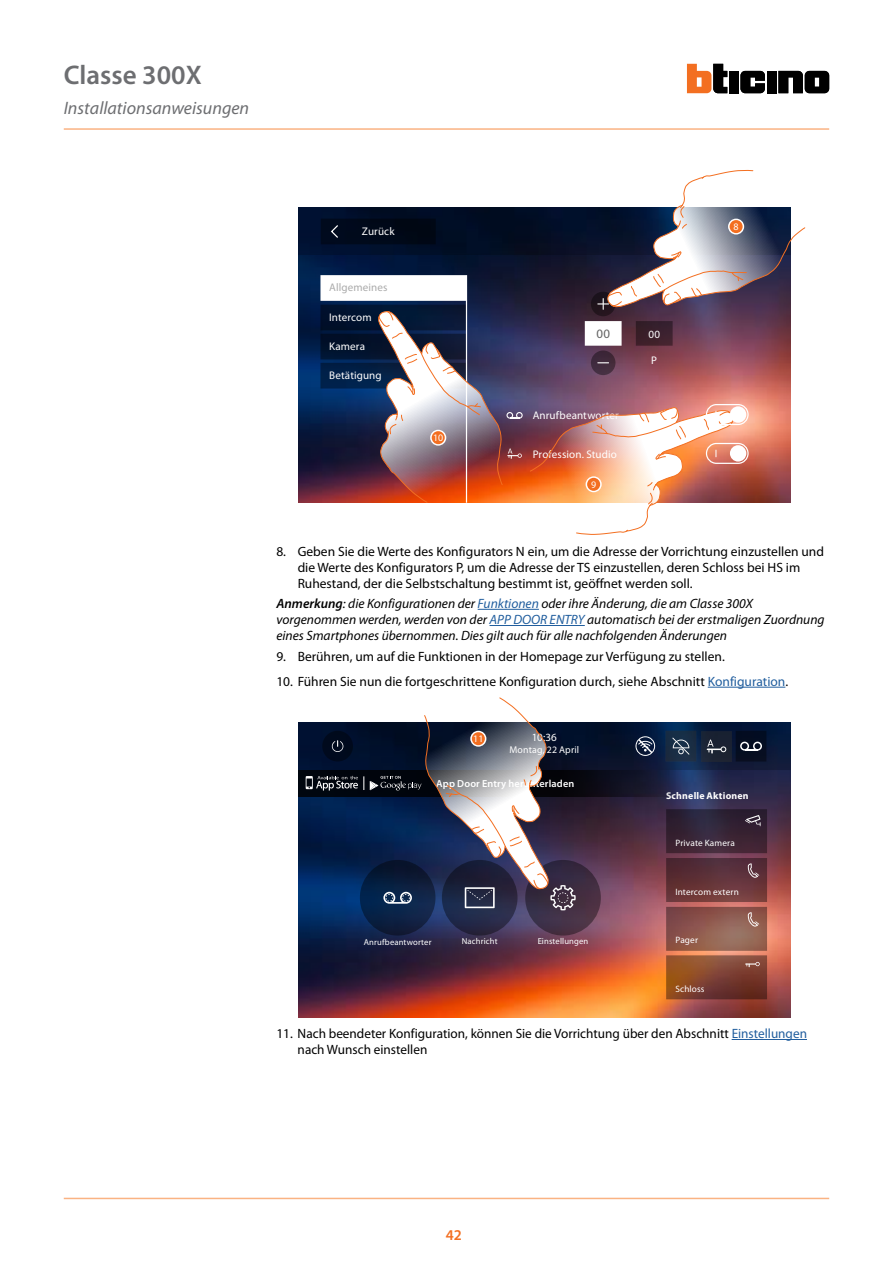
<style>
.page{position:relative;width:893px;height:1263px;background:#fff}
.page>*{position:absolute;margin:0;border:0;box-sizing:border-box;transform-origin:0 0}
.t1{font:600 27px "Myriad Pro";color:#6d6e71}
.t2{font:italic 18px "Myriad Pro";color:#6d6e71}
.t3{font:600 15px "Myriad Pro";color:#f36f21}
.t4{font:13.5px/16.2px "Myriad Pro";color:#000}
.t5{font:italic 13.5px/16.2px "Myriad Pro";color:#000}
.t6{font:12.9px "Myriad Pro";color:#646464}
.t7{font:11.1px "Myriad Pro";letter-spacing:.01em;color:#fff}
.t8{font:11.1px "Myriad Pro";letter-spacing:.015em;color:#aaa}
.t9{font:600 10.2px "Myriad Pro";letter-spacing:.015em;color:#fff}
.t10{font:10.05px "Myriad Pro";color:#fff}
.t11{font:700 9.9px "Myriad Pro";letter-spacing:.02em;color:#fff}
.t12{font:9.9px "Myriad Pro";letter-spacing:.015em;color:#fff}
.t13{font:9.3px "Myriad Pro";letter-spacing:.02em;color:#fff}
.t14{font:8.55px "Myriad Pro";letter-spacing:.015em;color:#fff}
.s1{font-weight:600}
.s2{color:#215e9e}
</style>
<div class="page">
<svg style="left:740px;top:71px;width:25px;height:22px"></svg>
<div style="left:767px;top:71px;width:10px;height:22px;background:#000"></div>
<div style="left:729px;top:71px;width:10px;height:22px;background:#000"></div>
<svg style="left:687px;top:64px;width:40px;height:29px"></svg>
<svg style="left:778px;top:71px;width:51px;height:22px"></svg>
<hr style="left:64px;top:128px;width:765px;height:2px;background:#fab383">
<hr style="left:64px;top:1198px;width:765px;height:1px;background:#fab383">
<hr style="left:708px;top:687px;width:77px;height:1px;background:#215e9e">
<hr style="left:732px;top:1039px;width:75px;height:1px;background:#215e9e">
<img style="left:298px;top:255px;width:492px;height:248px">
<div style="left:298px;top:207px;width:492px;height:48px;background:#000e26"></div>
<div style="left:331px;top:219px;width:105px;height:25px;background:#000919"></div>
<svg style="left:636px;top:321px;width:37px;height:25px"></svg>
<svg style="left:585px;top:321px;width:37px;height:25px"></svg>
<div style="left:706px;top:404px;width:43px;height:21px;border:1px solid #fff;border-radius:10px"></div>
<div style="left:730px;top:406px;width:16px;height:17px;background:#fff;border-radius:50%"></div>
<div style="left:706px;top:443px;width:43px;height:21px;border:1px solid #fff;border-radius:10px"></div>
<div style="left:730px;top:445px;width:16px;height:17px;background:#fff;border-radius:50%"></div>
<img style="left:529px;top:407px;width:205px;height:128px">
<img style="left:320px;top:275px;width:203px;height:228px">
<div style="left:591px;top:292px;width:24px;height:24px;background:#22151c;border-radius:50%"></div>
<div style="left:591px;top:350px;width:24px;height:25px;background:#412b3d;border-radius:50%"></div>
<svg style="left:597px;top:362px;width:12px;height:1px"></svg>
<svg style="left:597px;top:170px;width:209px;height:140px"></svg>
<svg style="left:728px;top:219px;width:16px;height:16px"></svg>
<div style="left:730px;top:220px;width:13px;height:13px;background:#f36f21;border-radius:50%"></div>
<hr style="left:478px;top:609px;width:61px;height:1px;background:#215e9e">
<hr style="left:489px;top:625px;width:96px;height:1px;background:#215e9e">
<img style="left:298px;top:796px;width:492px;height:221px">
<svg style="left:298px;top:722px;width:492px;height:48px;background:#051534"></svg>
<div style="left:322px;top:731px;width:31px;height:30px;background:#000a1d;border-radius:50%"></div>
<svg style="left:298px;top:770px;width:492px;height:26px;background:#181d38"></svg>
<svg style="left:525px;top:860px;width:76px;height:75px;background:#443044"></svg>
<svg style="left:360px;top:860px;width:75px;height:75px;background:#0a2043"></svg>
<svg style="left:442px;top:860px;width:75px;height:75px"></svg>
<svg style="left:332px;top:740px;width:11px;height:12px"></svg>
<svg style="left:306px;top:776px;width:58px;height:14px"></svg>
<svg style="left:666px;top:809px;width:101px;height:190px;background:#71423f"></svg>
<svg style="left:370px;top:697px;width:206px;height:213px"></svg>
<svg style="left:470px;top:731px;width:16px;height:16px"></svg>
<div style="left:472px;top:732px;width:13px;height:13px;background:#f36f21;border-radius:50%"></div>
<svg style="left:665px;top:731px;width:101px;height:31px;background:#222e42"></svg>
<svg style="left:635px;top:736px;width:20px;height:20px"></svg>
<h1 class="t1" style="left:64px;top:58px;width:139px">Classe 300X</h1>
<h2 class="t2" style="left:64px;top:97px;width:187px">Installationsanweisungen</h2>
<p class="t7" style="left:362px;top:224px;width:34px">Zurück</p>
<p class="t8" style="left:329px;top:281px;width:60px">Allgemeines</p>
<p class="t7" style="left:329px;top:310px;width:44px">Intercom</p>
<p class="t7" style="left:329px;top:340px;width:37px">Kamera</p>
<p class="t7" style="left:329px;top:369px;width:54px">Betätigung</p>
<p class="t10" style="left:433px;top:432px;width:12px">10</p>
<p class="t6" style="left:596px;top:326px;width:15px">00</p>
<p class="t7" style="left:648px;top:327px;width:13px">00</p>
<p class="t7" style="left:651px;top:353px;width:7px">P</p>
<p class="t7" style="left:533px;top:408px;width:88px">Anrufbeantworter</p>
<p class="t7" style="left:533px;top:447px;width:86px">Profession. Studio</p>
<p class="t10" style="left:591px;top:478px;width:7px">9</p>
<p class="t10" style="left:733px;top:221px;width:7px">8</p>
<p class="t4" style="left:298px;top:543px;width:528px;text-indent:-21px">8. Geben Sie die Werte des Konfigurators N ein, um die Adresse der Vorrichtung einzustellen und die Werte des Konfigurators P, um die Adresse der TS einzustellen, deren Schloss bei HS im<br>Ruhestand, der die Selbstschaltung bestimmt ist, geöffnet werden soll.</p>
<p class="t5" style="left:276px;top:595px;width:550px"><span class="s1">Anmerkung</span>: die Konfigurationen der <span class="s2">Funktionen</span> oder ihre Änderung, die am Classe 300X vorgenommen werden, werden von der <span class="s2">APP DOOR ENTRY</span> automatisch bei der erstmaligen Zuordnung eines Smartphones übernommen. Dies gilt auch für alle nachfolgenden Änderungen</p>
<p class="t4" style="left:276px;top:648px;width:450px">9. Berühren, um auf die Funktionen in der Homepage zur Verfügung zu stellen.</p>
<p class="t4" style="left:276px;top:673px;width:513px">10. Führen Sie nun die fortgeschrittene Konfiguration durch, siehe Abschnitt <span class="s2">Konfiguration</span>.</p>
<p class="t7" style="left:532px;top:730px;width:27px">10:36</p>
<p class="t12" style="left:509px;top:743px;width:71px">Montag, 22 April</p>
<p class="t9" style="left:436px;top:777px;width:140px">App Door Entry herunterladen</p>
<p class="t10" style="left:473px;top:733px;width:12px">11</p>
<p class="t14" style="left:364px;top:936px;width:69px">Anrufbeantworter</p>
<p class="t14" style="left:462px;top:936px;width:37px">Nachricht</p>
<p class="t14" style="left:538px;top:936px;width:52px">Einstellungen</p>
<p class="t11" style="left:666px;top:789px;width:84px">Schnelle Aktionen</p>
<p class="t13" style="left:675px;top:837px;width:61px">Private Kamera</p>
<p class="t13" style="left:675px;top:886px;width:65px">Intercom extern</p>
<p class="t13" style="left:675px;top:934px;width:24px">Pager</p>
<p class="t13" style="left:675px;top:983px;width:31px">Schloss</p>
<p class="t4" style="left:298px;top:1025px;width:511px;text-indent:-21px">11. Nach beendeter Konfiguration, können Sie die Vorrichtung über den Abschnitt <span class="s2">Einstellungen </span>nach Wunsch einstellen</p>
<p class="t3" style="left:446px;top:1225px;width:18px">42</p>
</div>
